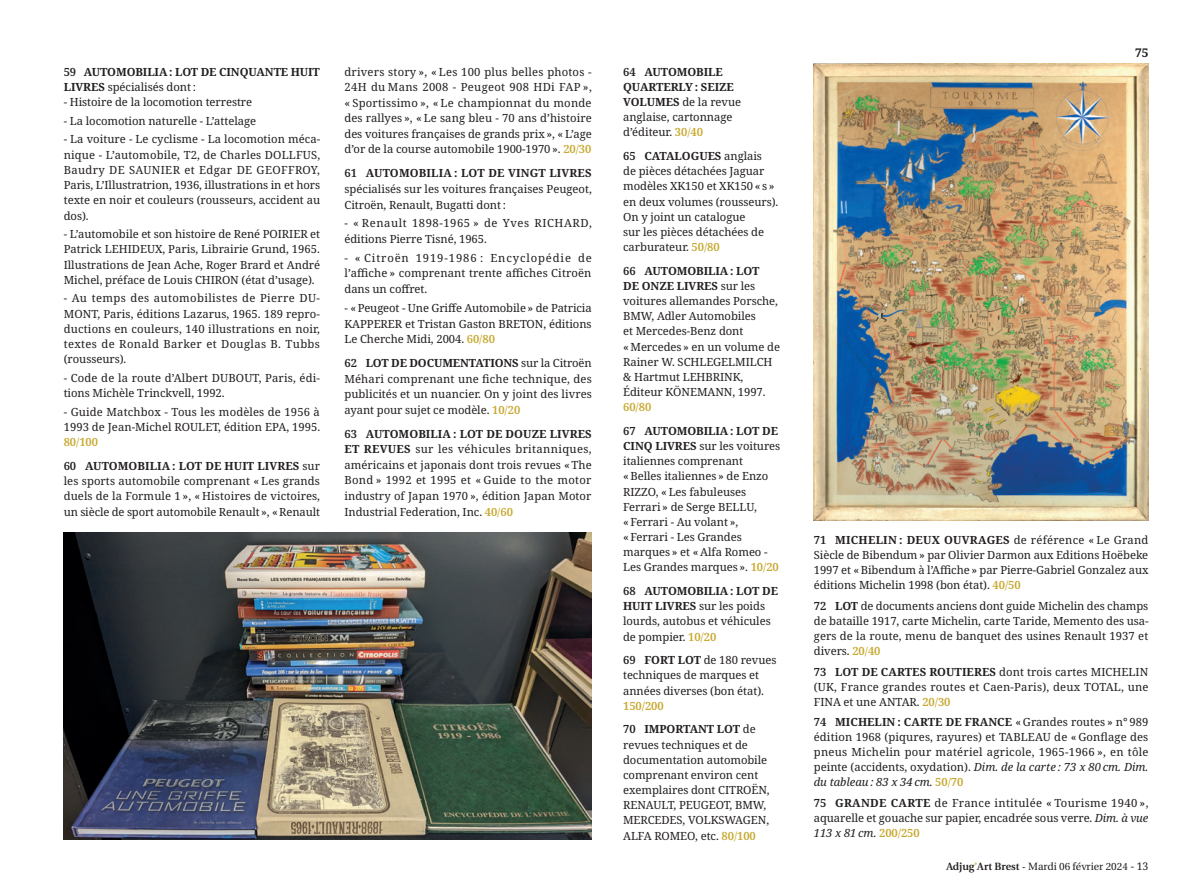
<style>
.page{position:relative;width:1191px;height:893px;background:#fff}
.page>*{position:absolute;margin:0;border:0;box-sizing:border-box;transform-origin:0 0}
.t1{font:700 12px "Noto Serif";color:#231f20}
.t2{font:11.25px/15.1px "Noto Serif";letter-spacing:-.005em;color:#231f20;text-align:justify}
.t3{font:11.25px/15.1px "Noto Serif";letter-spacing:.015em;color:#231f20}
.t4{font:11.25px/15.6px "Noto Serif";letter-spacing:.05em;color:#231f20}
.t5{font:700 11.25px/15.1px "Noto Serif";letter-spacing:-.01em;color:#231f20}
.t6{font:10.5px "Utopia";color:#231f20}
.s1{font-weight:600}
.s2{font-weight:400}
.s3{font-weight:600;color:#c6a82e}
.s4{font-weight:500;color:#c6a82e}
.s5{font-weight:700}
.s6{font-style:italic}
.s7{font-family:"Noto Serif"}
</style>
<div class="page">
<img style="left:64px;top:532px;width:528px;height:308px">
<img style="left:814px;top:64px;width:334px;height:457px">
<p class="t5" style="left:64px;top:64px;width:258px"><span class="s1">59</span> AUTOMOBILIA : LOT DE CINQUANTE HUIT<br>LIVRES <span class="s2">spécialisés dont :</span></p>
<p class="t2" style="left:64px;top:95px;width:190px">- Histoire de la locomotion terrestre</p>
<p class="t2" style="left:64px;top:113px;width:194px">- La locomotion naturelle - L’attelage</p>
<p class="t2" style="left:64px;top:132px;width:258px">- La voiture - Le cyclisme - La locomotion méca&shy;nique - L’automobile, T2, de Charles DOLLFUS, Baudry DE SAUNIER et Edgar DE GEOFFROY, Paris, L’Illustratrion, 1936, illustrations in et hors texte en noir et couleurs (rousseurs, accident au dos).</p>
<p class="t2" style="left:64px;top:227px;width:258px">- L’automobile et son histoire de René POIRIER et Patrick LEHIDEUX, Paris, Librairie Grund, 1965.<br>Illustrations de Jean Ache, Roger Brard et André Michel, préface de Louis CHIRON (état d’usage).</p>
<p class="t2" style="left:64px;top:291px;width:258px">- Au temps des automobilistes de Pierre DU-MONT, Paris, éditions Lazarus, 1965. 189 repro&shy;ductions en couleurs, 140 illustrations en noir, textes de Ronald Barker et Douglas B. Tubbs (rousseurs).</p>
<p class="t3" style="left:64px;top:371px;width:258px">- Code de la route d’Albert DUBOUT, Paris, édi&shy;tions Michèle Trinckvell, 1992.</p>
<p class="t2" style="left:64px;top:404px;width:258px">- Guide Matchbox - Tous les modèles de 1956 à 1993 de Jean-Michel ROULET, édition EPA, 1995.<br><span class="s3">80</span><span class="s4">/</span><span class="s3">100</span></p>
<p class="t2" style="left:64px;top:459px;width:258px"><span class="s1">60</span> <span class="s5">AUTOMOBILIA : LOT DE HUIT LIVRES</span> sur les sports automobile comprenant « Les grands duels de la Formule 1 », « Histoires de victoires, un siècle de sport automobile Renault », « Renault</p>
<p class="t2" style="left:344px;top:64px;width:249px;line-height:15.6px">drivers story », « Les 100 plus belles photos - 24H du Mans 2008 - Peugeot 908 HDi FAP », « Sportissimo », « Le championnat du monde des rallyes », « Le sang bleu - 70 ans d’histoire des voitures françaises de grands prix », « L’age d’or de la course automobile 1900-1970 ». <span class="s3">20</span><span class="s4">/</span><span class="s3">30</span></p>
<p class="t2" style="left:344px;top:166px;width:249px;line-height:15.6px"><span class="s1">61</span> <span class="s5">AUTOMOBILIA : LOT DE VINGT LIVRES </span>spécialisés sur les voitures françaises Peugeot, Citroën, Renault, Bugatti dont :</p>
<p class="t4" style="left:344px;top:216px;width:249px">- « Renault 1898-1965 » de Yves RICHARD, éditions Pierre Tisné, 1965.</p>
<p class="t2" style="left:344px;top:250px;width:249px;line-height:15.6px">- « Citroën 1919-1986 : Encyclopédie de l’affiche » comprenant trente affiches Citroën dans un coffret.</p>
<p class="t2" style="left:344px;top:300px;width:249px;line-height:15.6px">- « Peugeot - Une Griffe Automobile » de Patricia KAPPERER et Tristan Gaston BRETON, éditions Le Cherche Midi, 2004. <span class="s3">60</span><span class="s4">/</span><span class="s3">80</span></p>
<p class="t2" style="left:344px;top:356px;width:249px;line-height:15.6px"><span class="s1">62</span> <span class="s5">LOT DE DOCUMENTATIONS</span> sur la Citroën Méhari comprenant une fiche technique, des publicités et un nuancier. On y joint des livres ayant pour sujet ce modèle. <span class="s3">10</span><span class="s4">/</span><span class="s3">20</span></p>
<p class="t2" style="left:344px;top:426px;width:249px;line-height:15.6px"><span class="s1">63</span> <span class="s5">AUTOMOBILIA : LOT DE DOUZE LIVRES ET REVUES</span> sur les véhicules britanniques, américains et japonais dont trois revues « The Bond » 1992 et 1995 et « Guide to the motor industry of Japan 1970 », édition Japan Motor Industrial Federation, Inc. <span class="s3">40</span><span class="s4">/</span><span class="s3">60</span></p>
<p class="t2" style="left:623px;top:64px;width:119px;text-align:left"><span class="s1">64</span> <span class="s5">AUTOMOBILE<br>QUARTERLY : SEIZE<br>VOLUMES</span> de la revue anglaise, cartonnage d’éditeur. <span class="s3">30</span><span class="s4">/</span><span class="s3">40</span></p>
<p class="t2" style="left:623px;top:149px;width:157px;text-align:left"><span class="s1">65</span> <span class="s5">CATALOGUES</span> anglais<br>de pièces détachées Jaguar modèles XK150 et XK150 « s » en deux volumes (rousseurs).<br>On y joint un catalogue<br>sur les pièces détachées de carburateur. <span class="s3">50</span><span class="s4">/</span><span class="s3">80</span></p>
<p class="t2" style="left:623px;top:263px;width:158px;text-align:left"><span class="s1">66</span> <span class="s5">AUTOMOBILIA : LOT<br>DE ONZE LIVRES</span> sur les voitures allemandes Porsche,<br>BMW, Adler Automobiles<br>et Mercedes-Benz dont<br>« Mercedes » en un volume de<br>Rainer W. SCHLEGELMILCH &amp; Hartmut LEHBRINK,<br>Éditeur KÖNEMANN, 1997.<br><span class="s3">60</span><span class="s4">/</span><span class="s3">80</span></p>
<p class="t2" style="left:623px;top:424px;width:159px;text-align:left"><span class="s1">67</span> <span class="s5">AUTOMOBILIA : LOT DE<br>CINQ LIVRES</span> sur les voitures italiennes comprenant<br>« Belles italiennes » de Enzo<br>RIZZO, « Les fabuleuses<br>Ferrari » de Serge BELLU,<br>« Ferrari - Au volant »,<br>« Ferrari - Les Grandes marques » et « Alfa Romeo -<br>Les Grandes marques ». <span class="s3">10</span><span class="s4">/</span><span class="s3">20</span></p>
<p class="t2" style="left:623px;top:584px;width:156px;text-align:left"><span class="s1">68</span> <span class="s5">AUTOMOBILIA : LOT DE<br>HUIT LIVRES</span> sur les poids lourds, autobus et véhicules de pompier. <span class="s3">10</span><span class="s4">/</span><span class="s3">20</span></p>
<p class="t2" style="left:623px;top:653px;width:155px;text-align:left"><span class="s1">69</span> <span class="s5">FORT LOT</span> de 180 revues techniques de marques et années diverses (bon état).<br><span class="s3">150</span><span class="s4">/</span><span class="s3">200</span></p>
<p class="t2" style="left:623px;top:722px;width:148px;text-align:left"><span class="s1">70</span> <span class="s5">IMPORTANT LOT</span> de revues techniques et de documentation automobile comprenant environ cent exemplaires dont CITROËN,<br>RENAULT, PEUGEOT, BMW,<br>MERCEDES, VOLKSWAGEN,<br>ALFA ROMEO, etc. <span class="s3">80</span><span class="s4">/</span><span class="s3">100</span></p>
<p class="t1" style="left:1135px;top:44px;width:15px">75</p>
<p class="t2" style="left:814px;top:533px;width:336px"><span class="s1">71</span> <span class="s5">MICHELIN : DEUX OUVRAGES</span> de référence « Le Grand Siècle de Bibendum » par Olivier Darmon aux Editions Hoëbeke 1997 et « Bibendum à l’Affiche » par Pierre-Gabriel Gonzalez aux éditions Michelin 1998 (bon état). <span class="s3">40</span><span class="s4">/</span><span class="s3">50</span></p>
<p class="t2" style="left:814px;top:599px;width:336px"><span class="s1">72</span> <span class="s5">LOT</span> de documents anciens dont guide Michelin des champs de bataille 1917, carte Michelin, carte Taride, Memento des usa&shy;gers de la route, menu de banquet des usines Renault 1937 et divers. <span class="s3">20</span><span class="s4">/</span><span class="s3">40</span></p>
<p class="t2" style="left:814px;top:664px;width:336px"><span class="s1">73</span> <span class="s5">LOT DE CARTES ROUTIERES</span> dont trois cartes MICHELIN (UK, France grandes routes et Caen-Paris), deux TOTAL, une FINA et une ANTAR. <span class="s3">20</span><span class="s4">/</span><span class="s3">30</span></p>
<p class="t2" style="left:814px;top:715px;width:336px"><span class="s1">74</span> <span class="s5">MICHELIN : CARTE DE FRANCE</span> « Grandes routes » n° 989 édition 1968 (piqures, rayures) et TABLEAU de « Gonflage des pneus Michelin pour matériel agricole, 1965-1966 », en tôle peinte (accidents, oxydation). <span class="s6">Dim. de la carte : 73 x 80 cm. Dim. du tableau : 83 x 34 cm.</span> <span class="s3">50</span><span class="s4">/</span><span class="s3">70</span></p>
<p class="t2" style="left:814px;top:795px;width:336px"><span class="s1">75</span> <span class="s5">GRANDE CARTE</span> de France intitulée « Tourisme 1940 », aquarelle et gouache sur papier, encadrée sous verre. <span class="s6">Dim. à vue 113 x 81 cm.</span> <span class="s3">200</span><span class="s4">/</span><span class="s3">250</span></p>
<p class="t6" style="left:946px;top:861px;width:204px"><span class="s1">Adjug</span><span class="s3">’</span><span class="s1">Art Brest</span> - Mardi 06 février 2024 <span class="s7">- 13</span></p>
</div>
